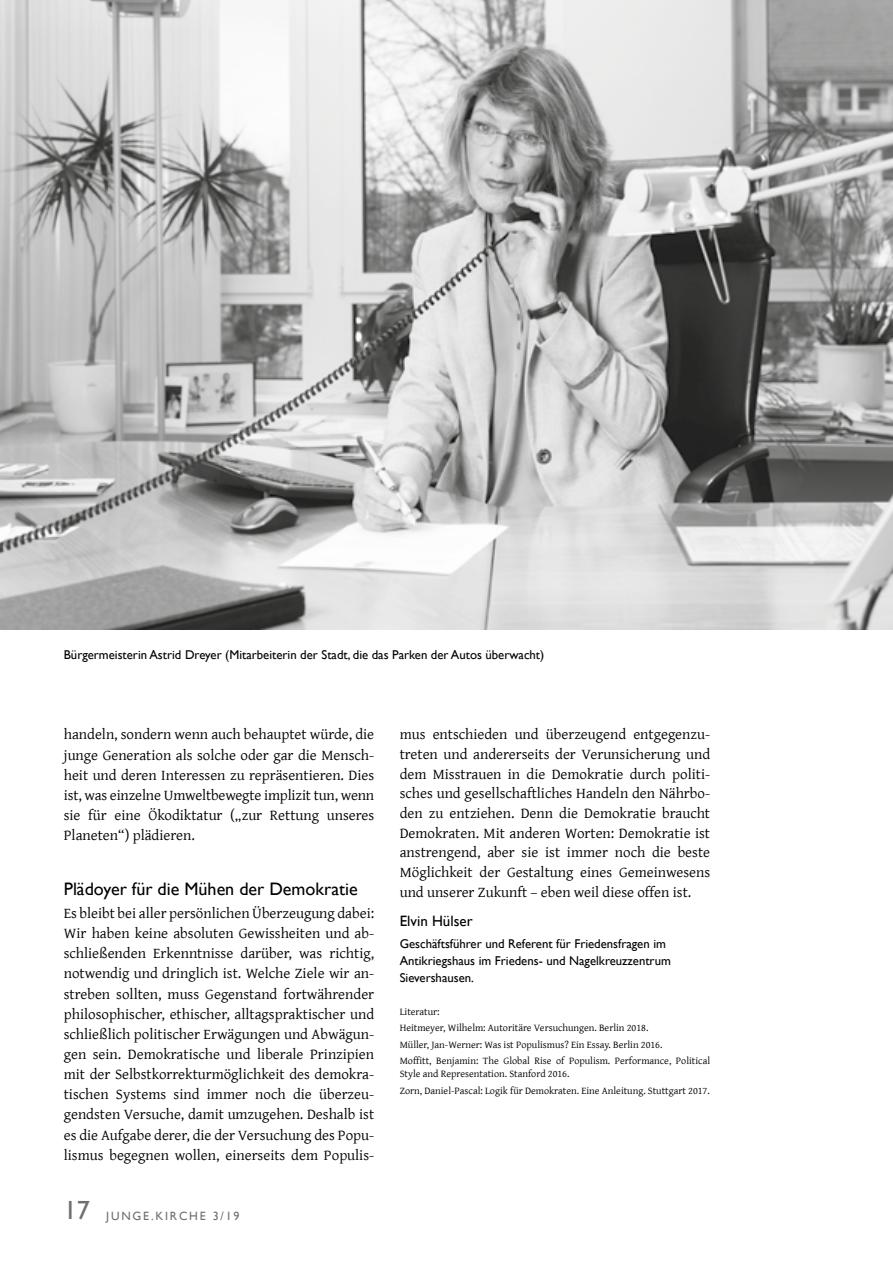
<style>
.page{position:relative;width:893px;height:1263px;background:#fff}
.page>*{position:absolute;margin:0;border:0;box-sizing:border-box;transform-origin:0 0}
.t1{font:18px "Gill Sans";color:#000}
.t2{font:15px/20.1px "Gentium";color:#000;text-align:justify}
.t3{font:15px "Gill Sans";color:#000}
.t4{font:12.75px/17.1px "Gill Sans";color:#000}
.t5{font:12px "Gill Sans";letter-spacing:.15em;color:#706f6f}
.t6{font:10.2px/16.5px "Gentium";color:#000}
.s1{font-size:26.25px}
</style>
<div class="page">
<img style="left:1px;top:0;width:892px;height:629px">
<img style="left:0;top:0;width:1px;height:629px">
<p class="t4" style="left:64px;top:646px;width:482px">Bürgermeisterin Astrid Dreyer (Mitarbeiterin der Stadt, die das Parken der Autos überwacht)</p>
<p class="t2" style="left:64px;top:724px;width:312px">handeln, sondern wenn auch behauptet würde, die junge Generation als solche oder gar die Mensch&shy;heit und deren Interessen zu repräsentieren. Dies ist, was einzelne Umweltbewegte implizit tun, wenn sie für eine Ökodiktatur („zur Rettung unseres Planeten“) plädieren.</p>
<p class="t1" style="left:64px;top:878px;width:295px">Plädoyer für die Mühen der Demokratie</p>
<p class="t2" style="left:64px;top:902px;width:312px">Es bleibt bei aller persönlichen Überzeugung dabei:<br>Wir haben keine absoluten Gewissheiten und ab&shy;schließenden Erkenntnisse darüber, was richtig, notwendig und dringlich ist. Welche Ziele wir an&shy;streben sollten, muss Gegenstand fortwährender philosophischer, ethischer, alltagspraktischer und schließlich politischer Erwägungen und Abwägun&shy;gen sein. Demokratische und liberale Prinzipien mit der Selbstkorrekturmöglichkeit des demokra&shy;tischen Systems sind immer noch die überzeu&shy;gendsten Versuche, damit umzugehen. Deshalb ist es die Aufgabe derer, die der Versuchung des Popu&shy;lismus begegnen wollen, einerseits dem Populis-</p>
<p class="t5" style="left:64px;top:1209px;width:177px"><span class="s1">17</span> JUNGE.KIRCHE 3/19</p>
<p class="t2" style="left:400px;top:724px;width:312px;line-height:19.6px">mus entschieden und überzeugend entgegenzu&shy;treten und andererseits der Verunsicherung und dem Misstrauen in die Demokratie durch politi&shy;sches und gesellschaftliches Handeln den Nährbo&shy;den zu entziehen. Denn die Demokratie braucht Demokraten. Mit anderen Worten: Demokratie ist anstrengend, aber sie ist immer noch die beste Möglichkeit der Gestaltung eines Gemeinwesens und unserer Zukunft – eben weil diese offen ist.</p>
<p class="t3" style="left:400px;top:913px;width:74px">Elvin Hülser</p>
<p class="t4" style="left:400px;top:935px;width:273px">Geschäftsführer und Referent für Friedensfragen im<br>Antikriegshaus im Friedens- und Nagelkreuzzentrum<br>Sievershausen.</p>
<p class="t6" style="left:400px;top:1003px;width:312px">Literatur:<br>Heitmeyer, Wilhelm: Autoritäre Versuchungen. Berlin 2018.<br>Müller, Jan-Werner: Was ist Populismus? Ein Essay. Berlin 2016.<br>Moffitt, Benjamin: The Global Rise of Populism. Performance, Political</p>
<p class="t6" style="left:400px;top:1065px;width:311px">Style and Representation. Stanford 2016.<br>Zorn, Daniel-Pascal: Logik für Demokraten. Eine Anleitung. Stuttgart 2017.</p>
</div>
